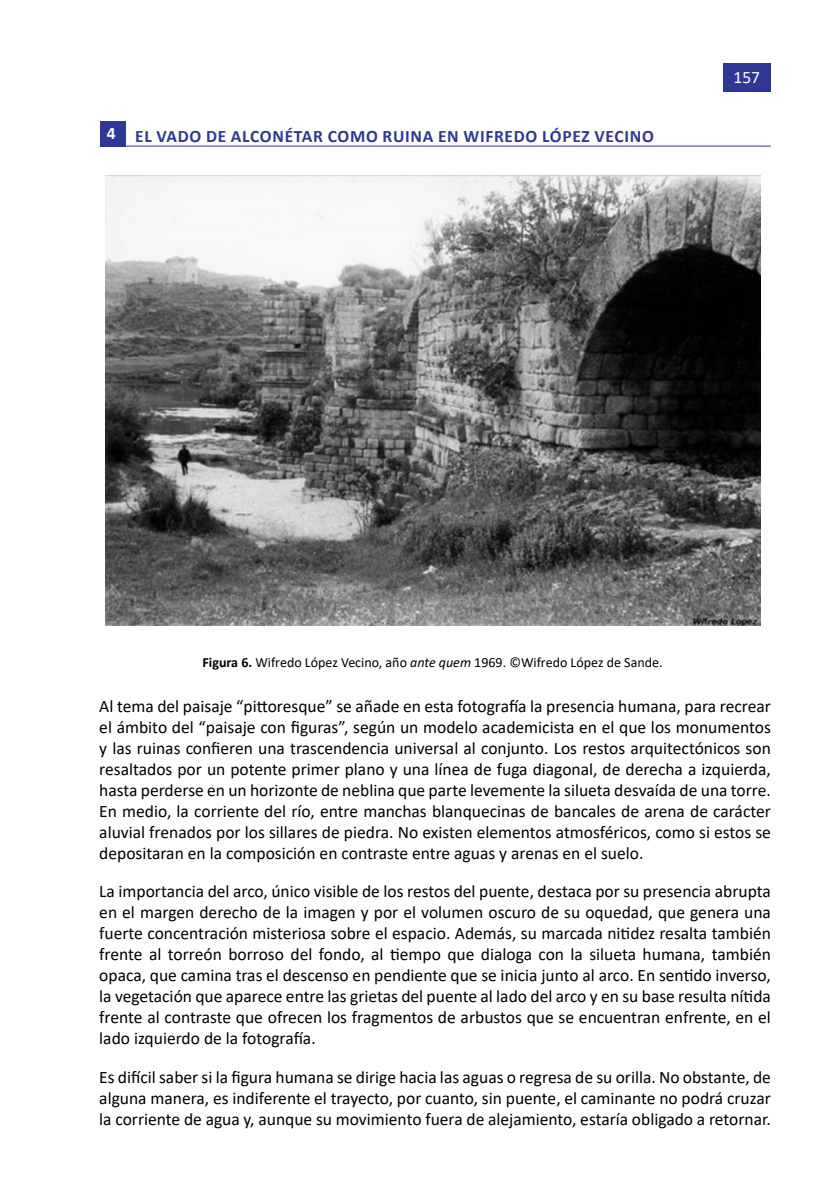
<style>
.page{position:relative;width:834px;height:1191px;background:#fff}
.page>*{position:absolute;margin:0;border:0;box-sizing:border-box;transform-origin:0 0}
.t1{font:17.5px/21px "Calibri";color:#000;text-align:justify}
.t2{font:700 17.5px "Calibri";letter-spacing:.04em;color:#2f3896}
.t3{font:17.5px "Calibri";color:#fff}
.t4{font:14px "Calibri";color:#000}
.s1{color:#fff}
.s2{font-weight:700}
.s3{font-style:italic}
</style>
<div class="page">
<div style="left:723px;top:63px;width:47px;height:29px;background:#2f3896"></div>
<div style="left:100px;top:121px;width:25px;height:25px;background:#2f3896"></div>
<hr style="left:100px;top:146px;width:670px;height:1px;background:#2f3896">
<img style="left:105px;top:175px;width:655px;height:450px">
<p class="t2" style="left:107px;top:123px;width:548px"><span class="s1">4</span> EL VADO DE ALCONÉTAR COMO RUINA EN WIFREDO LÓPEZ VECINO</p>
<p class="t3" style="left:733px;top:65px;width:28px">157</p>
<p class="t4" style="left:202px;top:652px;width:461px"><span class="s2">Figura 6.</span> Wifredo López Vecino, año <span class="s3">ante quem</span> 1969. ©Wifredo López de Sande.</p>
<p class="t1" style="left:99px;top:695px;width:673px">Al tema del paisaje “pittoresque” se añade en esta fotografía la presencia humana, para recrear el ámbito del “paisaje con figuras”, según un modelo academicista en el que los monumentos y las ruinas confieren una trascendencia universal al conjunto. Los restos arquitectónicos son resaltados por un potente primer plano y una línea de fuga diagonal, de derecha a izquierda, hasta perderse en un horizonte de neblina que parte levemente la silueta desvaída de una torre.<br>En medio, la corriente del río, entre manchas blanquecinas de bancales de arena de carácter aluvial frenados por los sillares de piedra. No existen elementos atmosféricos, como si estos se depositaran en la composición en contraste entre aguas y arenas en el suelo.</p>
<p class="t1" style="left:99px;top:880px;width:673px">La importancia del arco, único visible de los restos del puente, destaca por su presencia abrupta en el margen derecho de la imagen y por el volumen oscuro de su oquedad, que genera una fuerte concentración misteriosa sobre el espacio. Además, su marcada nitidez resalta también frente al torreón borroso del fondo, al tiempo que dialoga con la silueta humana, también opaca, que camina tras el descenso en pendiente que se inicia junto al arco. En sentido inverso, la vegetación que aparece entre las grietas del puente al lado del arco y en su base resulta nítida frente al contraste que ofrecen los fragmentos de arbustos que se encuentran enfrente, en el lado izquierdo de la fotografía.</p>
<p class="t1" style="left:99px;top:1066px;width:673px">Es difícil saber si la figura humana se dirige hacia las aguas o regresa de su orilla. No obstante, de alguna manera, es indiferente el trayecto, por cuanto, sin puente, el caminante no podrá cruzar la corriente de agua y, aunque su movimiento fuera de alejamiento, estaría obligado a retornar.</p>
</div>
